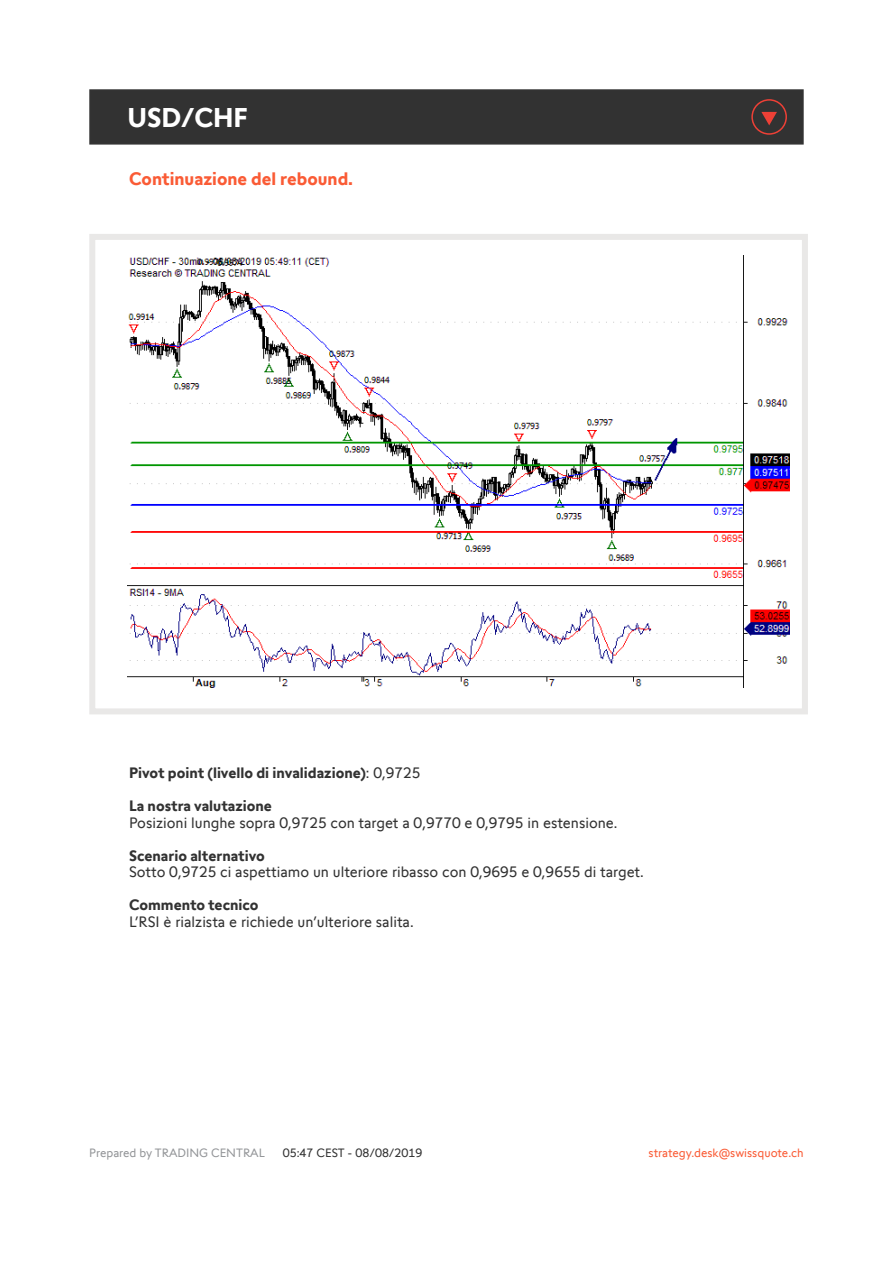
<style>
.page{position:relative;width:893px;height:1263px;background:#fff}
.page>*{position:absolute;margin:0;border:0;box-sizing:border-box;transform-origin:0 0}
.t1{font:700 27px "Swissquote CT";color:#fff}
.t2{font:700 18px "Swissquote CT";color:#fa5b35}
.t3{font:15px "Swissquote CT";color:#323232}
.t4{font:700 15px "Swissquote CT";color:#323232}
.t5{font:12px "Swissquote CT";color:#fa5b35}
.t6{font:12px "Swissquote CT";color:#939598}
.t7{font:12px "Swissquote CT";color:#323232}
.s1{font-weight:400}
</style>
<div class="page">
<div style="left:89px;top:234px;width:719px;height:480px;border:6px solid #e9e8e7"></div>
<div style="left:89px;top:89px;width:715px;height:56px;background:#323232;border:2px solid #323232"></div>
<img style="left:128px;top:255px;width:661px;height:432px">
<svg style="left:751px;top:99px;width:36px;height:36px"></svg>
<h1 class="t1" style="left:128px;top:101px;width:122px">USD/CHF</h1>
<p class="t2" style="left:129px;top:168px;width:226px">Continuazione del rebound.</p>
<p class="t4" style="left:129px;top:764px;width:293px">Pivot point (livello di invalidazione)<span class="s1">: 0,9725</span></p>
<p class="t4" style="left:129px;top:797px;width:144px">La nostra valutazione</p>
<p class="t3" style="left:129px;top:814px;width:490px">Posizioni lunghe sopra 0,9725 con target a 0,9770 e 0,9795 in estensione.</p>
<p class="t4" style="left:129px;top:846px;width:137px">Scenario alternativo</p>
<p class="t3" style="left:129px;top:863px;width:516px">Sotto 0,9725 ci aspettiamo un ulteriore ribasso con 0,9695 e 0,9655 di target.</p>
<p class="t4" style="left:129px;top:896px;width:131px">Commento tecnico</p>
<p class="t3" style="left:129px;top:913px;width:286px">L’RSI è rialzista e richiede un’ulteriore salita.</p>
<p class="t6" style="left:89px;top:1145px;width:177px">Prepared by TRADING CENTRAL</p>
<p class="t7" style="left:283px;top:1145px;width:141px">05:47 CEST - 08/08/2019</p>
<p class="t5" style="left:649px;top:1145px;width:157px">strategy.desk@swissquote.ch</p>
</div>
